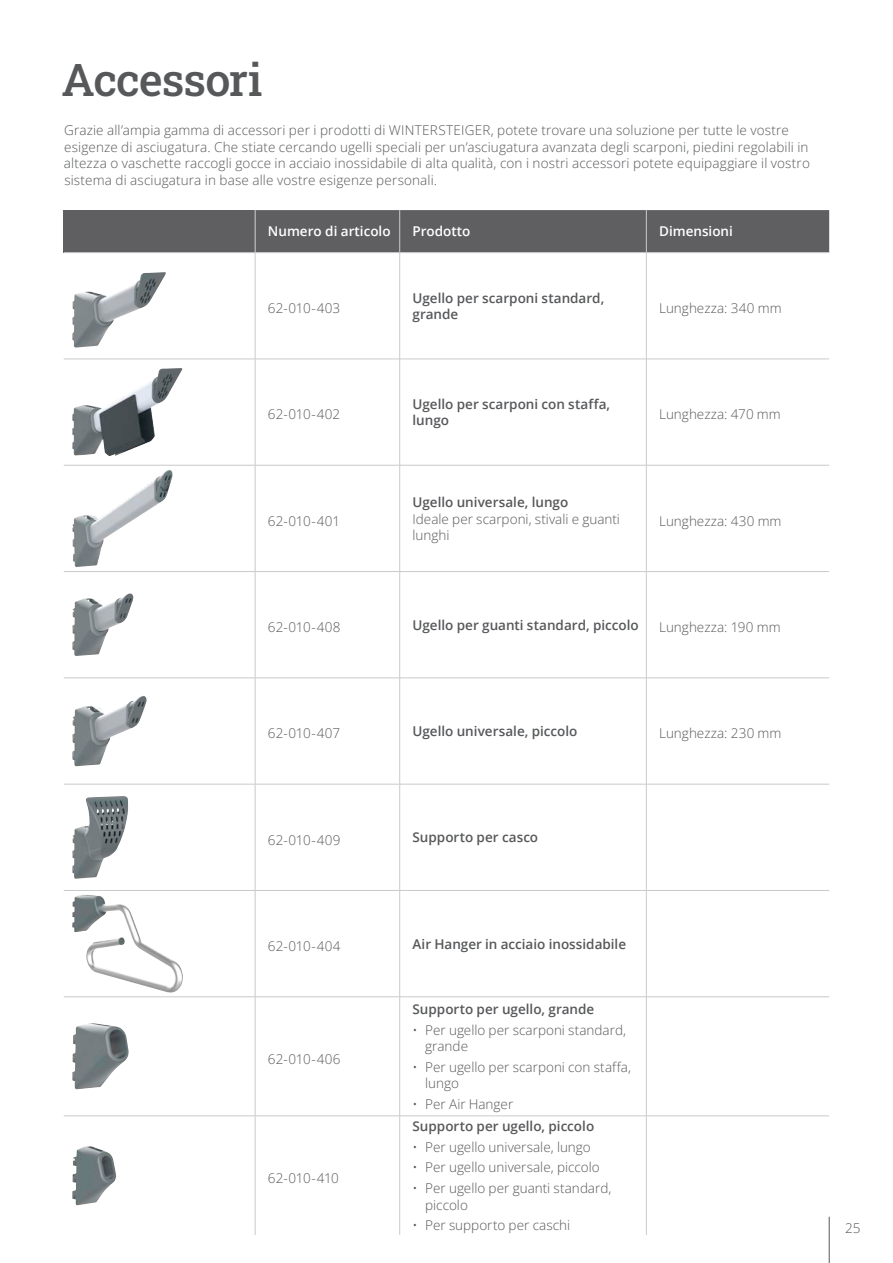
<style>
.page{position:relative;width:893px;height:1263px;background:#fff}
.page>*{position:absolute;margin:0;border:0;box-sizing:border-box;transform-origin:0 0}
.t1{font:45px "Roboto Slab";letter-spacing:-.02em;color:#57585a}
.copy{font:13.5px/16.5px "Open Sans";letter-spacing:.005em;color:#57585a}
.copy-2{font:600 13.5px/16.5px "Open Sans";color:#57585a}
.copy_bold_OpenSansSemiBold_9_11{font:600 13.5px "Open Sans";color:#fff}
</style>
<div class="page">
<div style="left:64px;top:210px;width:191px;height:43px;background:#5f5f62"></div>
<div style="left:256px;top:210px;width:573px;height:42px;background:#5f5f62"></div>
<hr style="left:64px;top:252px;width:191px;height:1px;background:#c9cacc">
<hr style="left:255px;top:252px;width:144px;height:1px;background:#c9cacc">
<hr style="left:400px;top:252px;width:246px;height:1px;background:#c9cacc">
<hr style="left:646px;top:252px;width:183px;height:1px;background:#c9cacc">
<hr style="left:64px;top:359px;width:191px;height:1px;background:#c9cacc">
<hr style="left:255px;top:359px;width:144px;height:1px;background:#c9cacc">
<hr style="left:400px;top:359px;width:246px;height:1px;background:#c9cacc">
<hr style="left:646px;top:359px;width:183px;height:1px;background:#c9cacc">
<hr style="left:64px;top:465px;width:191px;height:1px;background:#c9cacc">
<hr style="left:255px;top:465px;width:144px;height:1px;background:#c9cacc">
<hr style="left:400px;top:465px;width:246px;height:1px;background:#c9cacc">
<hr style="left:646px;top:465px;width:183px;height:1px;background:#c9cacc">
<hr style="left:64px;top:571px;width:191px;height:1px;background:#c9cacc">
<hr style="left:255px;top:571px;width:144px;height:1px;background:#c9cacc">
<hr style="left:400px;top:571px;width:246px;height:1px;background:#c9cacc">
<hr style="left:646px;top:571px;width:183px;height:1px;background:#c9cacc">
<hr style="left:64px;top:678px;width:191px;height:1px;background:#c9cacc">
<hr style="left:255px;top:678px;width:144px;height:1px;background:#c9cacc">
<hr style="left:400px;top:678px;width:246px;height:1px;background:#c9cacc">
<hr style="left:646px;top:678px;width:183px;height:1px;background:#c9cacc">
<hr style="left:64px;top:784px;width:191px;height:1px;background:#c9cacc">
<hr style="left:255px;top:784px;width:144px;height:1px;background:#c9cacc">
<hr style="left:400px;top:784px;width:246px;height:1px;background:#c9cacc">
<hr style="left:646px;top:784px;width:183px;height:1px;background:#c9cacc">
<hr style="left:64px;top:890px;width:191px;height:1px;background:#c9cacc">
<hr style="left:255px;top:890px;width:144px;height:1px;background:#c9cacc">
<hr style="left:400px;top:890px;width:246px;height:1px;background:#c9cacc">
<hr style="left:646px;top:890px;width:183px;height:1px;background:#c9cacc">
<hr style="left:64px;top:996px;width:191px;height:1px;background:#c9cacc">
<hr style="left:255px;top:996px;width:144px;height:1px;background:#c9cacc">
<hr style="left:400px;top:996px;width:246px;height:1px;background:#c9cacc">
<hr style="left:646px;top:996px;width:183px;height:1px;background:#c9cacc">
<hr style="left:64px;top:1115px;width:191px;height:1px;background:#c9cacc">
<hr style="left:255px;top:1115px;width:144px;height:1px;background:#c9cacc">
<hr style="left:400px;top:1115px;width:246px;height:1px;background:#c9cacc">
<hr style="left:646px;top:1115px;width:183px;height:1px;background:#c9cacc">
<hr style="left:255px;top:210px;width:1px;height:42px;background:#c9cacc">
<hr style="left:255px;top:253px;width:1px;height:106px;background:#c9cacc">
<hr style="left:255px;top:359px;width:1px;height:106px;background:#c9cacc">
<hr style="left:255px;top:465px;width:1px;height:106px;background:#c9cacc">
<hr style="left:255px;top:572px;width:1px;height:106px;background:#c9cacc">
<hr style="left:255px;top:678px;width:1px;height:106px;background:#c9cacc">
<hr style="left:255px;top:784px;width:1px;height:106px;background:#c9cacc">
<hr style="left:255px;top:891px;width:1px;height:105px;background:#c9cacc">
<hr style="left:255px;top:997px;width:1px;height:119px;background:#c9cacc">
<hr style="left:255px;top:1116px;width:1px;height:119px;background:#c9cacc">
<hr style="left:399px;top:210px;width:1px;height:43px;background:#c9cacc">
<hr style="left:646px;top:210px;width:1px;height:43px;background:#c9cacc">
<hr style="left:399px;top:253px;width:1px;height:106px;background:#c9cacc">
<hr style="left:646px;top:253px;width:1px;height:106px;background:#c9cacc">
<hr style="left:399px;top:359px;width:1px;height:106px;background:#c9cacc">
<hr style="left:646px;top:359px;width:1px;height:106px;background:#c9cacc">
<hr style="left:399px;top:465px;width:1px;height:106px;background:#c9cacc">
<hr style="left:646px;top:465px;width:1px;height:106px;background:#c9cacc">
<hr style="left:399px;top:571px;width:1px;height:107px;background:#c9cacc">
<hr style="left:646px;top:571px;width:1px;height:107px;background:#c9cacc">
<hr style="left:399px;top:678px;width:1px;height:106px;background:#c9cacc">
<hr style="left:646px;top:678px;width:1px;height:106px;background:#c9cacc">
<hr style="left:399px;top:784px;width:1px;height:106px;background:#c9cacc">
<hr style="left:646px;top:784px;width:1px;height:106px;background:#c9cacc">
<hr style="left:399px;top:890px;width:1px;height:107px;background:#c9cacc">
<hr style="left:646px;top:890px;width:1px;height:107px;background:#c9cacc">
<hr style="left:399px;top:997px;width:1px;height:119px;background:#c9cacc">
<hr style="left:646px;top:997px;width:1px;height:119px;background:#c9cacc">
<hr style="left:399px;top:1116px;width:1px;height:119px;background:#c9cacc">
<hr style="left:646px;top:1116px;width:1px;height:119px;background:#c9cacc">
<img style="left:72px;top:272px;width:94px;height:76px">
<img style="left:72px;top:368px;width:110px;height:88px">
<img style="left:72px;top:470px;width:101px;height:97px">
<img style="left:72px;top:593px;width:62px;height:63px">
<img style="left:72px;top:696px;width:75px;height:70px">
<img style="left:72px;top:796px;width:57px;height:83px">
<img style="left:72px;top:895px;width:111px;height:98px">
<img style="left:72px;top:1023px;width:57px;height:66px">
<img style="left:72px;top:1146px;width:44px;height:59px">
<hr style="left:829px;top:1217px;width:1px;height:46px;background:#57585a">
<h3 class="t1" style="left:62px;top:49px;width:202px">Accessori</h3>
<p class="copy" style="left:64px;top:122px;width:747px">Grazie all’ampia gamma di accessori per i prodotti di WINTERSTEIGER, potete trovare una soluzione per tutte le vostre esigenze di asciugatura. Che stiate cercando ugelli speciali per un’asciugatura avanzata degli scarponi, piedini regolabili in altezza o vaschette raccogli gocce in acciaio inossidabile di alta qualità, con i nostri accessori potete equipaggiare il vostro sistema di asciugatura in base alle vostre esigenze personali.</p>
<p class="copy_bold_OpenSansSemiBold_9_11" style="left:268px;top:222px;width:124px">Numero di articolo</p>
<p class="copy_bold_OpenSansSemiBold_9_11" style="left:412px;top:222px;width:59px">Prodotto</p>
<p class="copy_bold_OpenSansSemiBold_9_11" style="left:659px;top:222px;width:75px">Dimensioni</p>
<h3 class="copy" style="left:268px;top:299px;width:74px">62-010-403</h3>
<p class="copy-2" style="left:412px;top:289px;width:193px">Ugello per scarponi standard, grande</p>
<h3 class="copy" style="left:659px;top:299px;width:124px">Lunghezza: 340 mm</h3>
<h3 class="copy" style="left:268px;top:406px;width:74px">62-010-402</h3>
<p class="copy-2" style="left:412px;top:396px;width:199px">Ugello per scarponi con staffa, lungo</p>
<h3 class="copy" style="left:659px;top:406px;width:123px">Lunghezza: 470 mm</h3>
<h3 class="copy" style="left:268px;top:512px;width:74px">62-010-401</h3>
<h3 class="copy-2" style="left:412px;top:494px;width:157px">Ugello universale, lungo</h3>
<h3 class="copy" style="left:412px;top:510px;width:209px">Ideale per scarponi, stivali e guanti lunghi</h3>
<h3 class="copy" style="left:659px;top:512px;width:124px">Lunghezza: 430 mm</h3>
<h3 class="copy" style="left:268px;top:618px;width:74px">62-010-408</h3>
<h3 class="copy-2" style="left:412px;top:616px;width:228px">Ugello per guanti standard, piccolo</h3>
<h3 class="copy" style="left:659px;top:618px;width:123px">Lunghezza: 190 mm</h3>
<h3 class="copy" style="left:268px;top:725px;width:74px">62-010-407</h3>
<h3 class="copy-2" style="left:412px;top:723px;width:167px">Ugello universale, piccolo</h3>
<h3 class="copy" style="left:659px;top:725px;width:124px">Lunghezza: 230 mm</h3>
<h3 class="copy" style="left:268px;top:831px;width:74px">62-010-409</h3>
<h3 class="copy-2" style="left:412px;top:829px;width:127px">Supporto per casco</h3>
<h3 class="copy" style="left:268px;top:937px;width:74px">62-010-404</h3>
<h3 class="copy-2" style="left:412px;top:935px;width:215px">Air Hanger in acciaio inossidabile</h3>
<h3 class="copy" style="left:268px;top:1050px;width:74px">62-010-406</h3>
<h3 class="copy" style="left:268px;top:1169px;width:73px">62-010-410</h3>
<h3 class="copy-2" style="left:412px;top:1000px;width:183px">Supporto per ugello, grande</h3>
<p class="copy" style="left:425px;top:1021px;width:202px;text-indent:-13px">• Per ugello per scarponi standard, grande</p>
<p class="copy" style="left:425px;top:1058px;width:207px;text-indent:-13px">• Per ugello per scarponi con staffa, lungo</p>
<p class="copy" style="left:412px;top:1096px;width:102px">• Per Air Hanger</p>
<h3 class="copy-2" style="left:412px;top:1117px;width:183px">Supporto per ugello, piccolo</h3>
<p class="copy" style="left:412px;top:1138px;width:180px">• Per ugello universale, lungo</p>
<p class="copy" style="left:412px;top:1159px;width:189px">• Per ugello universale, piccolo</p>
<p class="copy" style="left:425px;top:1180px;width:188px;text-indent:-13px">• Per ugello per guanti standard, piccolo</p>
<p class="copy" style="left:412px;top:1217px;width:159px">• Per supporto per caschi</p>
<p class="copy" style="left:845px;top:1219px;width:17px">25</p>
</div>
